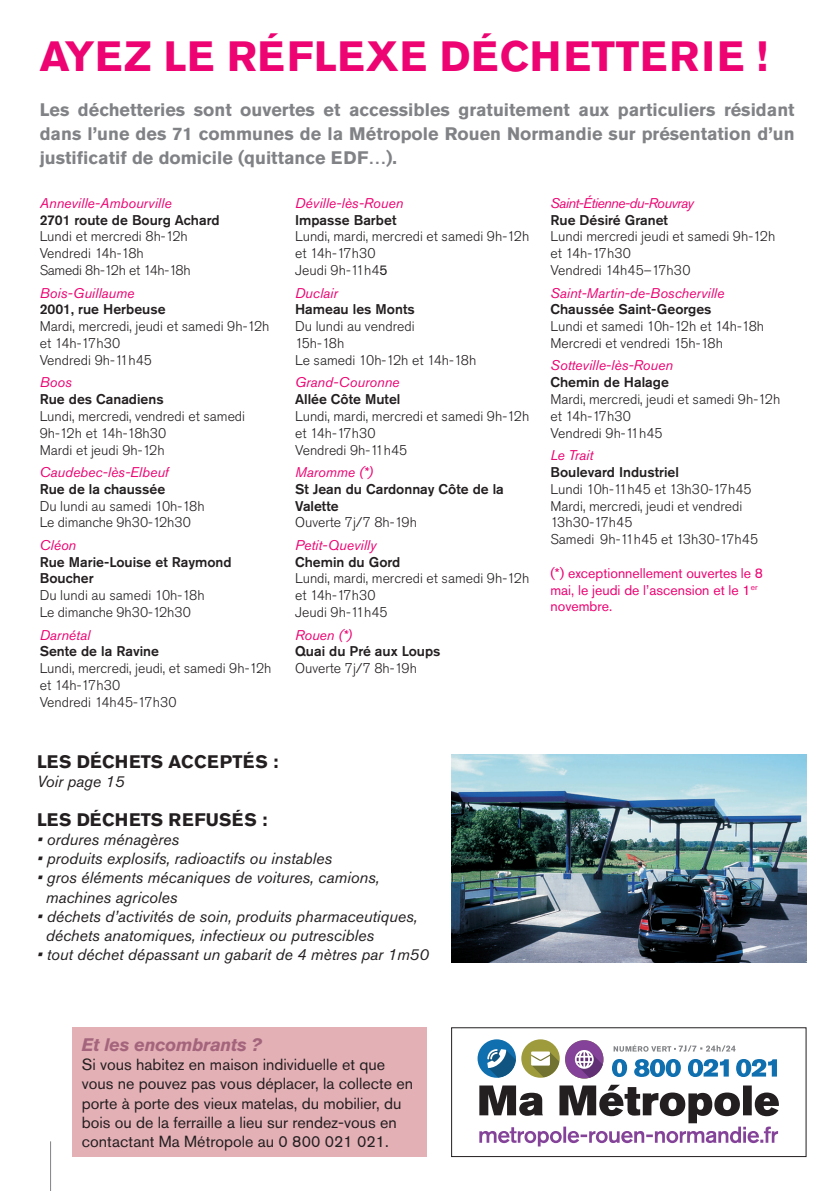
<style>
.page{position:relative;width:840px;height:1191px;background:#fff}
.page>*{position:absolute;margin:0;border:0;box-sizing:border-box;transform-origin:0 0}
.t1{font:700 42px "Akzidenz Grotesk Std";letter-spacing:.015em;color:#ed0372}
.t2{font:700 18px/24px "Akzidenz Grotesk Std";color:#808285;text-align:justify}
.t3{font:700 18px "Akzidenz Grotesk Std";letter-spacing:.015em;color:#231f20}
.t4{font:italic 700 18px "Akzidenz Grotesk Std";letter-spacing:-.02em;color:#a4657c}
.t5{font:italic 16px/19.2px "Akzidenz Grotesk Std";color:#231f20}
.t6{font:16px/19.2px "Akzidenz Grotesk Std";color:#231f20}
.t7{font:300 14px/16.8px "Akzidenz Grotesk Std";color:#231f20}
.t8{font:500 14px/16.8px "Akzidenz Grotesk Std";color:#231f20}
.t9{font:italic 14px "Akzidenz Grotesk Std";color:#ed0372}
.t10{font:14px/16.8px "Akzidenz Grotesk Std";color:#ed0372}
.t11{font:italic 14px "Akzidenz Grotesk Std";letter-spacing:-.04em;color:#ed0372}
.s1{font-weight:400}
</style>
<div class="page">
<hr style="left:50px;top:1141px;width:1px;height:50px;background:#808285">
<svg style="left:479px;top:1084px;width:299px;height:62px"></svg>
<svg style="left:612px;top:1059px;width:14px;height:18px"></svg>
<svg style="left:634px;top:1059px;width:46px;height:18px"></svg>
<svg style="left:687px;top:1059px;width:41px;height:18px"></svg>
<svg style="left:736px;top:1059px;width:40px;height:18px"></svg>
<div style="left:477px;top:1039px;width:38px;height:38px;background:#0f6faf;border-radius:50%"></div>
<svg style="left:487px;top:1049px;width:28px;height:28px"></svg>
<div style="left:521px;top:1039px;width:38px;height:38px;background:#9e9b3d;border-radius:50%"></div>
<svg style="left:531px;top:1051px;width:28px;height:26px"></svg>
<div style="left:564px;top:1040px;width:39px;height:38px;background:#844399;border-radius:19px"></div>
<svg style="left:574px;top:1050px;width:28px;height:27px"></svg>
<svg style="left:613px;top:1044px;width:122px;height:7px"></svg>
<div style="left:451px;top:1027px;width:355px;height:130px;border:1px solid #231f20"></div>
<div style="left:72px;top:1027px;width:354px;height:130px;background:#e3b0b6"></div>
<img style="left:451px;top:754px;width:355px;height:208px">
<h1 class="t1" style="left:40px;top:32px;width:729px">AYEZ LE RÉFLEXE DÉCHETTERIE !</h1>
<p class="t2" style="left:40px;top:98px;width:756px">Les déchetteries sont ouvertes et accessibles gratuitement aux particuliers résidant dans l’une des 71 communes de la Métropole Rouen Normandie sur présentation d’un justificatif de domicile (quittance EDF…).</p>
<p class="t9" style="left:40px;top:195px;width:133px">Anneville-Ambourville</p>
<p class="t8" style="left:40px;top:211px;width:181px">2701 route de Bourg Achard</p>
<p class="t7" style="left:40px;top:228px;width:152px">Lundi et mercredi 8h-12h<br>Vendredi 14h-18h<br>Samedi 8h-12h et 14h-18h</p>
<p class="t9" style="left:40px;top:284px;width:96px">Bois-Guillaume</p>
<p class="t8" style="left:40px;top:301px;width:127px">2001, rue Herbeuse</p>
<p class="t7" style="left:40px;top:318px;width:231px">Mardi, mercredi, jeudi et samedi 9h-12h et 14h-17h30<br>Vendredi 9h-11h45</p>
<p class="t9" style="left:40px;top:374px;width:34px">Boos</p>
<p class="t8" style="left:40px;top:390px;width:125px">Rue des Canadiens</p>
<p class="t7" style="left:40px;top:408px;width:207px">Lundi, mercredi, vendredi et samedi<br>9h-12h et 14h-18h30<br>Mardi et jeudi 9h-12h</p>
<p class="t9" style="left:40px;top:464px;width:130px">Caudebec-lès-Elbeuf</p>
<p class="t8" style="left:40px;top:480px;width:127px">Rue de la chaussée</p>
<p class="t7" style="left:40px;top:497px;width:166px">Du lundi au samedi 10h-18h<br>Le dimanche 9h30-12h30</p>
<p class="t9" style="left:40px;top:536px;width:38px">Cléon</p>
<p class="t8" style="left:40px;top:553px;width:193px">Rue Marie-Louise et Raymond<br>Boucher</p>
<p class="t7" style="left:40px;top:587px;width:166px">Du lundi au samedi 10h-18h<br>Le dimanche 9h30-12h30</p>
<p class="t9" style="left:40px;top:626px;width:52px">Darnétal</p>
<p class="t8" style="left:40px;top:643px;width:121px">Sente de la Ravine</p>
<p class="t7" style="left:40px;top:660px;width:233px">Lundi, mercredi, jeudi, et samedi 9h-12h et 14h-17h30<br>Vendredi 14h45-17h30</p>
<p class="t9" style="left:295px;top:195px;width:110px">Déville-lès-Rouen</p>
<p class="t8" style="left:295px;top:211px;width:103px">Impasse Barbet</p>
<p class="t7" style="left:295px;top:228px;width:235px">Lundi, mardi, mercredi et samedi 9h-12h et 14h-17h30<br>Jeudi 9h-11h4<span class="s1">5</span></p>
<p class="t9" style="left:295px;top:284px;width:44px">Duclair</p>
<p class="t8" style="left:295px;top:301px;width:121px">Hameau les Monts</p>
<p class="t7" style="left:295px;top:318px;width:183px">Du lundi au vendredi<br>15h-18h<br>Le samedi 10h-12h et 14h-18h</p>
<p class="t9" style="left:295px;top:374px;width:106px">Grand-Couronne</p>
<p class="t8" style="left:295px;top:390px;width:107px">Allée Côte Mutel</p>
<p class="t7" style="left:295px;top:408px;width:235px">Lundi, mardi, mercredi et samedi 9h-12h et 14h-17h30<br>Vendredi 9h-11h45</p>
<p class="t9" style="left:295px;top:464px;width:79px">Maromme (*)</p>
<p class="t8" style="left:295px;top:480px;width:210px">St Jean du Cardonnay Côte de la<br>Valette</p>
<p class="t7" style="left:295px;top:514px;width:123px">Ouverte 7j/7 8h-19h</p>
<p class="t9" style="left:295px;top:536px;width:83px">Petit-Quevilly</p>
<p class="t8" style="left:295px;top:553px;width:107px">Chemin du Gord</p>
<p class="t7" style="left:295px;top:570px;width:235px">Lundi, mardi, mercredi et samedi 9h-12h et 14h-17h30<br>Jeudi 9h-11h45</p>
<p class="t9" style="left:295px;top:626px;width:58px">Rouen (*)</p>
<p class="t8" style="left:295px;top:643px;width:147px">Quai du Pré aux Loups</p>
<p class="t7" style="left:295px;top:660px;width:123px">Ouverte 7j/7 8h-19h</p>
<p class="t3" style="left:37px;top:751px;width:243px">LES DÉCHETS ACCEPTÉS :</p>
<p class="t5" style="left:37px;top:771px;width:89px">Voir page 15</p>
<p class="t3" style="left:37px;top:809px;width:231px">LES DÉCHETS REFUSÉS :</p>
<p class="t5" style="left:37px;top:829px;width:144px">• ordures ménagères</p>
<p class="t5" style="left:37px;top:849px;width:296px">• produits explosifs, radioactifs ou instables</p>
<p class="t5" style="left:46px;top:868px;width:335px;text-indent:-9px">• gros éléments mécaniques de voitures, camions, machines agricoles</p>
<p class="t5" style="left:46px;top:906px;width:373px;text-indent:-9px">• déchets d’activités de soin, produits pharmaceutiques, déchets anatomiques, infectieux ou putrescibles</p>
<p class="t5" style="left:37px;top:945px;width:393px">• tout déchet dépassant un gabarit de 4 mètres par 1m50</p>
<p class="t11" style="left:550px;top:195px;width:145px">Saint-Étienne-du-Rouvray</p>
<p class="t8" style="left:550px;top:211px;width:119px">Rue Désiré Granet</p>
<p class="t7" style="left:550px;top:228px;width:226px">Lundi mercredi jeudi et samedi 9h-12h et 14h-17h30<br>Vendredi 14h45–17h30</p>
<p class="t9" style="left:550px;top:284px;width:175px">Saint-Martin-de-Boscherville</p>
<p class="t8" style="left:550px;top:301px;width:162px">Chaussée Saint-Georges</p>
<p class="t7" style="left:550px;top:318px;width:215px">Lundi et samedi 10h-12h et 14h-18h<br>Mercredi et vendredi 15h-18h</p>
<p class="t9" style="left:550px;top:357px;width:124px">Sotteville-lès-Rouen</p>
<p class="t8" style="left:550px;top:374px;width:120px">Chemin de Halage</p>
<p class="t7" style="left:550px;top:391px;width:231px">Mardi, mercredi, jeudi et samedi 9h-12h et 14h-17h30<br>Vendredi 9h-11h45</p>
<p class="t9" style="left:550px;top:447px;width:44px">Le Trait</p>
<p class="t8" style="left:550px;top:463px;width:130px">Boulevard Industriel</p>
<p class="t7" style="left:550px;top:481px;width:209px">Lundi 10h-11h45 et 13h30-17h45<br>Mardi, mercredi, jeudi et vendredi<br>13h30-17h45<br>Samedi 9h-11h45 et 13h30-17h45</p>
<p class="t10" style="left:550px;top:564px;width:214px">(*) exceptionnellement ouvertes le 8 mai, le jeudi de l’ascension et le 1<sup>er </sup>novembre.</p>
<p class="t4" style="left:82px;top:1033px;width:181px">Et les encombrants ?</p>
<p class="t6" style="left:82px;top:1054px;width:333px">Si vous habitez en maison individuelle et que vous ne pouvez pas vous déplacer, la collecte en porte à porte des vieux matelas, du mobilier, du bois ou de la ferraille a lieu sur rendez-vous en contactant Ma Métropole au 0 800 021 021.</p>
</div>
